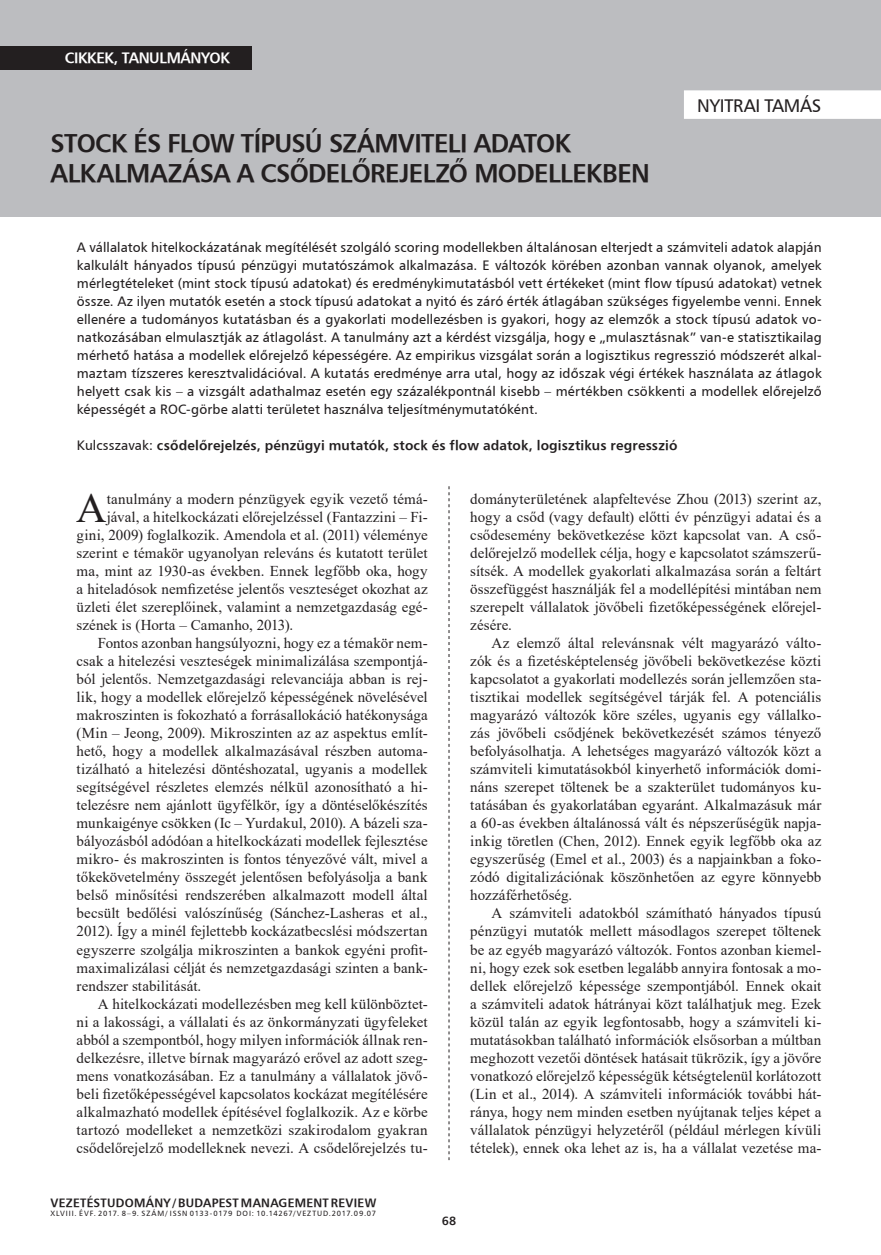
<style>
.page{position:relative;width:881px;height:1255px;background:#fff}
.page>*{position:absolute;margin:0;border:0;box-sizing:border-box;transform-origin:0 0}
.Iniciálé{font:42.15px "Times New Roman";color:#231f20}
.kenyérszöveg_behúzás{font:25.5px/29.2px "H Humanist 777 BT Bold";letter-spacing:-.025em;color:#231f20}
.kenyérszöveg_behúzás-2{font:18px "H Humanist 777 BT";letter-spacing:-.01em;color:#231f20}
.kenyérszöveg_opcioná{font:15px/18px "Times New Roman";letter-spacing:.005em;color:#231f20;text-align:justify}
.Iniciálé-2{font:15px "Times New Roman";letter-spacing:.005em;color:#231f20}
.t1{font:15px "H Humanist 777 BT Bold";letter-spacing:-.025em;color:#fff}
.Kezdő_oldal_bevezető{font:13.5px/18px "H Humanist 777 BT";letter-spacing:.005em;color:#231f20;text-align:justify}
.Kezdő_oldal_bevezető-2{font:13.5px "H Humanist 777 BT Bold";letter-spacing:.01em;color:#231f20}
.t2{font:12px "H Humanist 777 BT Bold";letter-spacing:.02em;color:#231f20}
.t3{font:7.5px "H Humanist 777 BT";letter-spacing:.11em;color:#231f20}
.s1{font-family:"H Humanist 777 BT"}
</style>
<div class="page">
<svg style="left:448px;top:486px;width:1px;height:674px"></svg>
<div style="left:0;top:0;width:880px;height:216px;background:#bcbdc0"></div>
<div style="left:0;top:46px;width:251px;height:23px;background:#231f20"></div>
<div style="left:683px;top:90px;width:197px;height:29px;background:#fff"></div>
<p class="t1" style="left:65px;top:49px;width:166px">CIKKEK, TANULMÁNYOK</p>
<p class="kenyérszöveg_behúzás" style="left:51px;top:128px;width:600px">STOCK ÉS FLOW TÍPUSÚ SZÁMVITELI ADATOK<br>ALKALMAZÁSA A CSŐDELŐREJELZŐ MODELLEKBEN</p>
<p class="kenyérszöveg_behúzás-2" style="left:696px;top:94px;width:126px">NYITRAI TAMÁS</p>
<p class="Kezdő_oldal_bevezető" style="left:77px;top:238px;width:746px">A vállalatok hitelkockázatának megítélését szolgáló scoring modellekben általánosan elterjedt a számviteli adatok alapján kalkulált hányados típusú pénzügyi mutatószámok alkalmazása. E változók körében azonban vannak olyanok, amelyek mérlegtételeket (mint stock típusú adatokat) és eredménykimutatásból vett értékeket (mint flow típusú adatokat) vetnek össze. Az ilyen mutatók esetén a stock típusú adatokat a nyitó és záró érték átlagában szükséges figyelembe venni. Ennek ellenére a tudományos kutatásban és a gyakorlati modellezésben is gyakori, hogy az elemzők a stock típusú adatok vo&shy;natkozásában elmulasztják az átlagolást. A tanulmány azt a kérdést vizsgálja, hogy e „mulasztásnak” van-e statisztikailag mérhető hatása a modellek előrejelző képességére. Az empirikus vizsgálat során a logisztikus regresszió módszerét alkal&shy;maztam tízszeres keresztvalidációval. A kutatás eredménye arra utal, hogy az időszak végi értékek használata az átlagok helyett csak kis – a vizsgált adathalmaz esetén egy százalékpontnál kisebb – mértékben csökkenti a modellek előrejelző képességét a ROC-görbe alatti területet használva teljesítménymutatóként.</p>
<p class="Kezdő_oldal_bevezető-2" style="left:77px;top:437px;width:601px"><span class="s1">Kulcsszavak:</span> csődelőrejelzés, pénzügyi mutatók, stock és flow adatok, logisztikus regresszió</p>
<p class="Iniciálé" style="left:76px;top:478px;width:32px">A</p>
<p class="Iniciálé-2" style="left:107px;top:488px;width:322px">tanulmány a modern pénzügyek egyik vezető témá-</p>
<p class="Iniciálé-2" style="left:107px;top:506px;width:322px">jával, a hitelkockázati előrejelzéssel (Fantazzini – Fi-</p>
<p class="Iniciálé-2" style="left:77px;top:524px;width:352px">gini, 2009) foglalkozik. Amendola et al. (2011) véleménye</p>
<p class="Iniciálé-2" style="left:77px;top:542px;width:352px">szerint e témakör ugyanolyan releváns és kutatott terület</p>
<p class="Iniciálé-2" style="left:77px;top:560px;width:352px">ma, mint az 1930-as években. Ennek legfőbb oka, hogy</p>
<p class="Iniciálé-2" style="left:77px;top:578px;width:352px">a hiteladósok nemfizetése jelentős veszteséget okozhat az</p>
<p class="Iniciálé-2" style="left:77px;top:596px;width:352px">üzleti élet szereplőinek, valamint a nemzetgazdaság egé-</p>
<p class="Iniciálé-2" style="left:77px;top:614px;width:218px">szének is (Horta – Camanho, 2013).</p>
<p class="kenyérszöveg_opcioná" style="left:77px;top:634px;width:352px;text-indent:21px">Fontos azonban hangsúlyozni, hogy ez a témakör nem&shy;csak a hitelezési veszteségek minimalizálása szempontjá&shy;ból jelentős. Nemzetgazdasági relevanciája abban is rej&shy;lik, hogy a modellek előrejelző képességének növelésével makroszinten is fokozható a forrásallokáció hatékonysága (Min – Jeong, 2009). Mikroszinten az az aspektus említ&shy;hető, hogy a modellek alkalmazásával részben automa&shy;tizálható a hitelezési döntéshozatal, ugyanis a modellek segítségével részletes elemzés nélkül azonosítható a hi&shy;telezésre nem ajánlott ügyfélkör, így a döntéselőkészítés munkaigénye csökken (Ic – Yurdakul, 2010). A bázeli sza&shy;bályozásból adódóan a hitelkockázati modellek fejlesztése mikro- és makroszinten is fontos tényezővé vált, mivel a tőkekövetelmény összegét jelentősen befolyásolja a bank belső minősítési rendszerében alkalmazott modell által becsült bedőlési valószínűség (Sánchez-Lasheras et al., 2012). Így a minél fejlettebb kockázatbecslési módszertan egyszerre szolgálja mikroszinten a bankok egyéni profit&shy;maximalizálasi célját és nemzetgazdasági szinten a bank&shy;rendszer stabilitását.</p>
<p class="kenyérszöveg_opcioná" style="left:77px;top:994px;width:352px;text-indent:21px">A hitelkockázati modellezésben meg kell különböztet&shy;ni a lakossági, a vállalati és az önkormányzati ügyfeleket abból a szempontból, hogy milyen információk állnak ren&shy;delkezésre, illetve bírnak magyarázó erővel az adott szeg&shy;mens vonatkozásában. Ez a tanulmány a vállalatok jövő&shy;beli fizetőképességével kapcsolatos kockázat megítélésére alkalmazható modellek építésével foglalkozik. Az e körbe tartozó modelleket a nemzetközi szakirodalom gyakran csődelőrejelző modelleknek nevezi. A csődelőrejelzés tu-</p>
<p class="kenyérszöveg_opcioná" style="left:470px;top:490px;width:352px">dományterületének alapfeltevése Zhou (2013) szerint az, hogy a csőd (vagy default) előtti év pénzügyi adatai és a csődesemény bekövetkezése közt kapcsolat van. A cső&shy;delőrejelző modellek célja, hogy e kapcsolatot számszerű&shy;sítsék. A modellek gyakorlati alkalmazása során a feltárt összefüggést használják fel a modellépítési mintában nem szerepelt vállalatok jövőbeli fizetőképességének előrejel&shy;zésére.</p>
<p class="kenyérszöveg_opcioná" style="left:470px;top:634px;width:352px;text-indent:21px">Az elemző által relevánsnak vélt magyarázó válto&shy;zók és a fizetésképtelenség jövőbeli bekövetkezése közti kapcsolatot a gyakorlati modellezés során jellemzően sta&shy;tisztikai modellek segítségével tárják fel. A potenciális magyarázó változók köre széles, ugyanis egy vállalko&shy;zás jövőbeli csődjének bekövetkezését számos tényező befolyásolhatja. A lehetséges magyarázó változók közt a számviteli kimutatásokból kinyerhető információk domi&shy;náns szerepet töltenek be a szakterület tudományos ku&shy;tatásában és gyakorlatában egyaránt. Alkalmazásuk már a 60-as években általánossá vált és népszerűségük napja&shy;inkig töretlen (Chen, 2012). Ennek egyik legfőbb oka az egyszerűség (Emel et al., 2003) és a napjainkban a foko&shy;zódó digitalizációnak köszönhetően az egyre könnyebb hozzáférhetőség.</p>
<p class="kenyérszöveg_opcioná" style="left:470px;top:904px;width:352px;text-indent:21px">A számviteli adatokból számítható hányados típusú pénzügyi mutatók mellett másodlagos szerepet töltenek be az egyéb magyarázó változók. Fontos azonban kiemel&shy;ni, hogy ezek sok esetben legalább annyira fontosak a mo&shy;dellek előrejelző képessége szempontjából. Ennek okait a számviteli adatok hátrányai közt találhatjuk meg. Ezek közül talán az egyik legfontosabb, hogy a számviteli ki&shy;mutatásokban található információk elsősorban a múltban meghozott vezetői döntések hatásait tükrözik, így a jövőre vonatkozó előrejelző képességük kétségtelenül korlátozott (Lin et al., 2014). A számviteli információk további hát&shy;ránya, hogy nem minden esetben nyújtanak teljes képet a vállalatok pénzügyi helyzetéről (például mérlegen kívüli tételek), ennek oka lehet az is, ha a vállalat vezetése ma-</p>
<p class="t2" style="left:51px;top:1194px;width:327px">VEZETÉSTUDOMÁNY / BUDAPEST MANAGEMENT REVIEW</p>
<p class="t3" style="left:51px;top:1208px;width:327px">XLVIII. ÉVF. 2017. 8–9. SZÁM/ ISSN 0133-0179 DOI: 10.14267/VEZTUD.2017.09.07</p>
<p class="t2" style="left:441px;top:1212px;width:16px">68</p>
</div>
